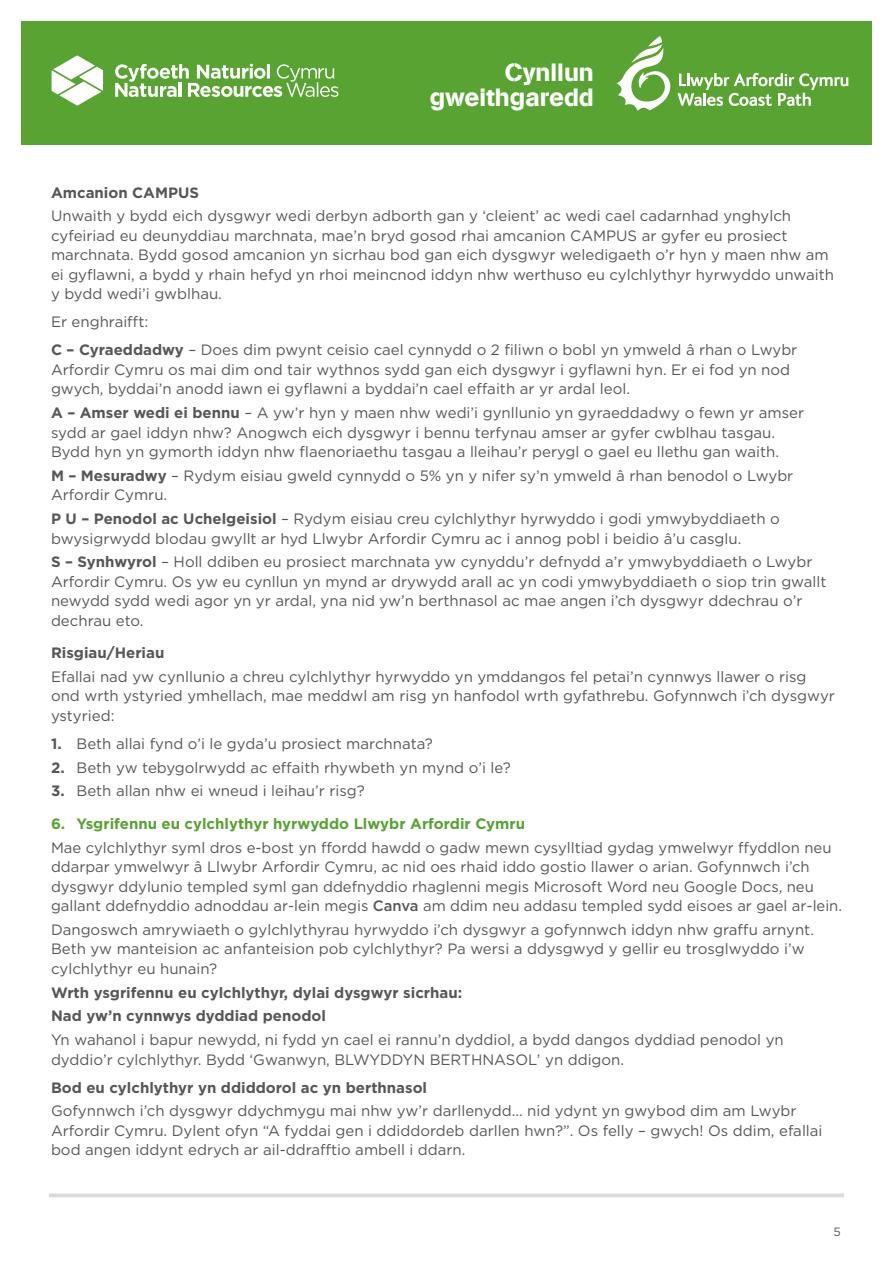
<style>
.page{position:relative;width:893px;height:1263px;background:#fff}
.page>*{position:absolute;margin:0;border:0;box-sizing:border-box;transform-origin:0 0}
.t1{font:24.75px/25.5px "AG Book Stencil";color:#fff;text-align:right}
.t2{font:15px/19.5px "Gotham";color:#575756}
.t3{font:700 15px/23.7px "Gotham";color:#575756}
.t4{font:700 15px "Gotham";color:#58a332}
.t5{font:12px "Gotham";color:#575756}
.s1{font-weight:700}
.s2{font-weight:500}
</style>
<div class="page">
<svg style="left:49px;top:1193px;width:795px;height:4px;fill:#dadada"></svg>
<div style="left:21px;top:21px;width:851px;height:124px;background:#58a332"></div>
<svg style="left:52px;top:55px;width:51px;height:51px"></svg>
<svg style="left:115px;top:64px;width:223px;height:33px"></svg>
<svg style="left:617px;top:36px;width:231px;height:75px"></svg>
<h1 class="t1" style="left:430px;top:59px;width:165px">Cynllun gweithgaredd</h1>
<p class="t3" style="left:51px;top:180px;width:150px">Amcanion CAMPUS</p>
<p class="t2" style="left:51px;top:206px;width:784px">Unwaith y bydd eich dysgwyr wedi derbyn adborth gan y ‘cleient’ ac wedi cael cadarnhad ynghylch cyfeiriad eu deunyddiau marchnata, mae’n bryd gosod rhai amcanion CAMPUS ar gyfer eu prosiect marchnata. Bydd gosod amcanion yn sicrhau bod gan eich dysgwyr weledigaeth o’r hyn y maen nhw am ei gyflawni, a bydd y rhain hefyd yn rhoi meincnod iddyn nhw werthuso eu cylchlythyr hyrwyddo unwaith y bydd wedi’i gwblhau.</p>
<p class="t2" style="left:51px;top:308px;width:748px;line-height:28px">Er enghraifft:<br><span class="s1">C – Cyraeddadwy</span> – Does dim pwynt ceisio cael cynnydd o 2 filiwn o bobl yn ymweld â rhan o Lwybr</p>
<p class="t2" style="left:51px;top:360px;width:741px">Arfordir Cymru os mai dim ond tair wythnos sydd gan eich dysgwyr i gyflawni hyn. Er ei fod yn nod gwych, byddai’n anodd iawn ei gyflawni a byddai’n cael effaith ar yr ardal leol.</p>
<p class="t2" style="left:51px;top:403px;width:755px"><span class="s1">A – Amser wedi ei bennu</span> – A yw’r hyn y maen nhw wedi’i gynllunio yn gyraeddadwy o fewn yr amser sydd ar gael iddyn nhw? Anogwch eich dysgwyr i bennu terfynau amser ar gyfer cwblhau tasgau.<br>Bydd hyn yn gymorth iddyn nhw flaenoriaethu tasgau a lleihau’r perygl o gael eu llethu gan waith.</p>
<p class="t2" style="left:51px;top:466px;width:744px"><span class="s1">M – Mesuradwy</span> – Rydym eisiau gweld cynnydd o 5% yn y nifer sy’n ymweld â rhan benodol o Lwybr<br>Arfordir Cymru.</p>
<p class="t2" style="left:51px;top:509px;width:730px"><span class="s1">P U – Penodol ac Uchelgeisiol</span> – Rydym eisiau creu cylchlythyr hyrwyddo i godi ymwybyddiaeth o bwysigrwydd blodau gwyllt ar hyd Llwybr Arfordir Cymru ac i annog pobl i beidio â’u casglu.</p>
<p class="t2" style="left:51px;top:552px;width:777px"><span class="s1">S – Synhwyrol</span> – Holl ddiben eu prosiect marchnata yw cynyddu’r defnydd a’r ymwybyddiaeth o Lwybr Arfordir Cymru. Os yw eu cynllun yn mynd ar drywydd arall ac yn codi ymwybyddiaeth o siop trin gwallt newydd sydd wedi agor yn yr ardal, yna nid yw’n berthnasol ac mae angen i’ch dysgwyr ddechrau o’r dechrau eto.</p>
<p class="t3" style="left:51px;top:641px;width:115px">Risgiau/Heriau</p>
<p class="t2" style="left:51px;top:667px;width:785px">Efallai nad yw cynllunio a chreu cylchlythyr hyrwyddo yn ymddangos fel petai’n cynnwys llawer o risg ond wrth ystyried ymhellach, mae meddwl am risg yn hanfodol wrth gyfathrebu. Gofynnwch i’ch dysgwyr ystyried:</p>
<p class="t2" style="left:51px;top:734px;width:383px"><span class="s1">1.</span> Beth allai fynd o’i le gyda’u prosiect marchnata?</p>
<p class="t2" style="left:51px;top:757px;width:461px"><span class="s1">2.</span> Beth yw tebygolrwydd ac effaith rhywbeth yn mynd o’i le?</p>
<p class="t2" style="left:51px;top:781px;width:315px"><span class="s1">3.</span> Beth allan nhw ei wneud i leihau’r risg?</p>
<p class="t4" style="left:51px;top:813px;width:476px">6. Ysgrifennu eu cylchlythyr hyrwyddo Llwybr Arfordir Cymru</p>
<p class="t2" style="left:51px;top:837px;width:792px">Mae cylchlythyr syml dros e-bost yn ffordd hawdd o gadw mewn cysylltiad gydag ymwelwyr ffyddlon neu ddarpar ymwelwyr â Llwybr Arfordir Cymru, ac nid oes rhaid iddo gostio llawer o arian. Gofynnwch i’ch dysgwyr ddylunio templed syml gan ddefnyddio rhaglenni megis Microsoft Word neu Google Docs, neu gallant ddefnyddio adnoddau ar-lein megis <span class="s2">Canva</span> am ddim neu addasu templed sydd eisoes ar gael ar-lein.</p>
<p class="t2" style="left:51px;top:919px;width:764px">Dangoswch amrywiaeth o gylchlythyrau hyrwyddo i’ch dysgwyr a gofynnwch iddyn nhw graffu arnynt.<br>Beth yw manteision ac anfanteision pob cylchlythyr? Pa wersi a ddysgwyd y gellir eu trosglwyddo i’w cylchlythyr eu hunain?</p>
<p class="t3" style="left:51px;top:980px;width:413px">Wrth ysgrifennu eu cylchlythyr, dylai dysgwyr sicrhau:<br>Nad yw’n cynnwys dyddiad penodol</p>
<p class="t2" style="left:51px;top:1030px;width:734px">Yn wahanol i bapur newydd, ni fydd yn cael ei rannu’n dyddiol, a bydd dangos dyddiad penodol yn dyddio’r cylchlythyr. Bydd ‘Gwanwyn, BLWYDDYN BERTHNASOL’ yn ddigon.</p>
<p class="t3" style="left:51px;top:1075px;width:378px">Bod eu cylchlythyr yn ddiddorol ac yn berthnasol</p>
<p class="t2" style="left:51px;top:1101px;width:773px">Gofynnwch i’ch dysgwyr ddychmygu mai nhw yw’r darllenydd... nid ydynt yn gwybod dim am Lwybr<br>Arfordir Cymru. Dylent ofyn “A fyddai gen i ddiddordeb darllen hwn?”. Os felly – gwych! Os ddim, efallai bod angen iddynt edrych ar ail-ddrafftio ambell i ddarn.</p>
<p class="t5" style="left:833px;top:1224px;width:9px">5</p>
</div>
